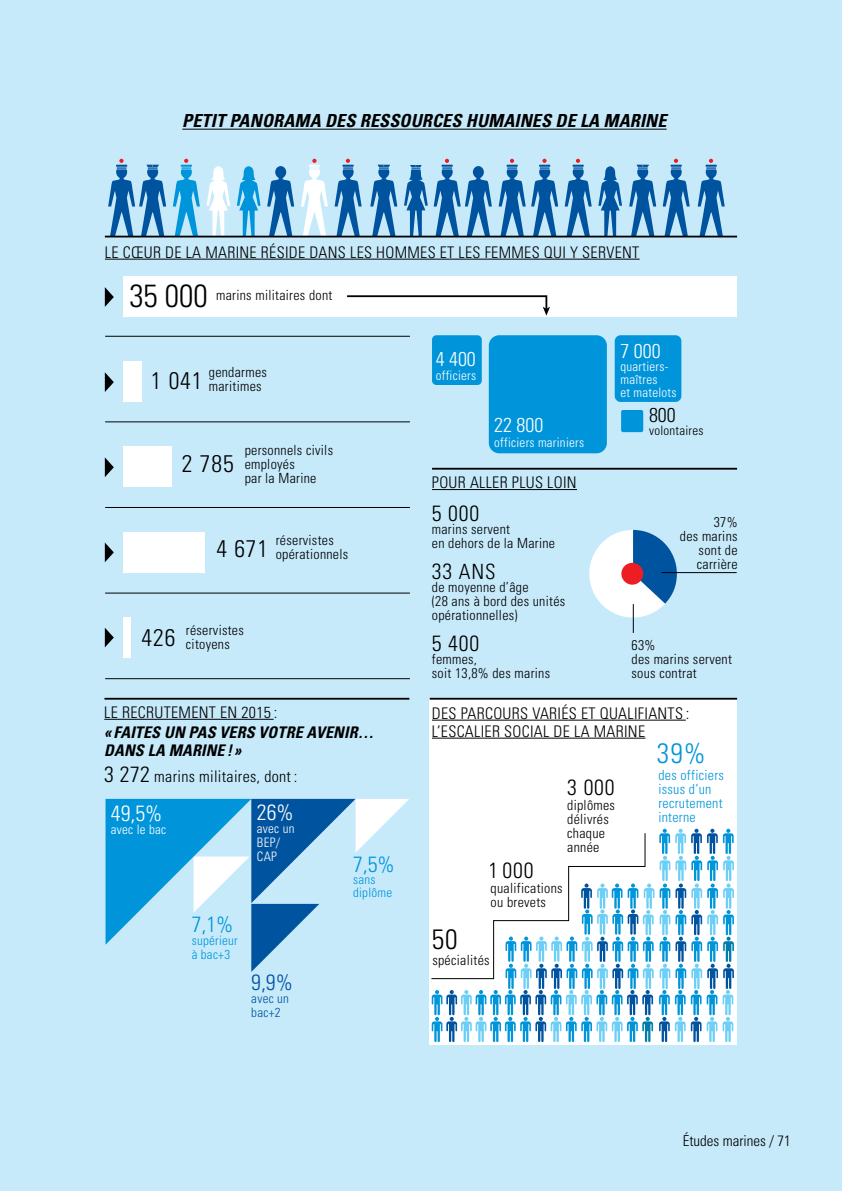
<style>
.page{position:relative;width:842px;height:1191px;background:#c7eafb}
.page>*{position:absolute;margin:0;border:0;box-sizing:border-box;transform-origin:0 0}
.t1{font:300 condensed 32px "Univers";color:#000}
.t2{font:300 condensed 28px "Univers";color:#0095da}
.t3{font:300 condensed 28px "Univers";color:#000}
.t4{font:300 condensed 24px "Univers";letter-spacing:.04em;color:#000}
.t5{font:300 condensed 22px "Univers";letter-spacing:.04em;color:#000}
.t6{font:300 condensed 22px "Univers";color:#fff}
.t7{font:300 condensed 22px "Univers";color:#0095da}
.t8{font:300 condensed 22px "Univers";color:#00539f}
.t9{font:300 condensed 21px "Univers";color:#000}
.t10{font:300 condensed 20px "Univers";color:#fff}
.t11{font:300 condensed 20px "Univers";color:#000}
.t12{font:italic 700 condensed 18px "Univers";letter-spacing:.01em;color:#000}
.t13{font:300 condensed 16px/18px "Univers";letter-spacing:.02em;color:#000}
.t14{font:italic 700 condensed 16px/18px "Univers";letter-spacing:.01em;color:#000}
.t15{font:300 condensed 15px "Univers";color:#000}
.t16{font:300 condensed 14px/14px "Univers";letter-spacing:.02em;color:#000}
.t17{font:300 condensed 14px/14px "Univers";letter-spacing:.02em;color:#0095da}
.t18{font:300 condensed 13px/13px "Univers";letter-spacing:.02em;color:#fff}
.t19{font:300 condensed 13px/14px "Univers";letter-spacing:.02em;color:#0095da}
.t20{font:300 condensed 13px "Univers";letter-spacing:.02em;color:#000}
.t21{font:300 condensed 13px/14px "Univers";letter-spacing:.02em;color:#00539f}
.s1{font-size:22px}
.s2{font-size:20.2px}
</style>
<div class="page">
<div style="left:430px;top:698px;width:307px;height:346px;background:#fff"></div>
<hr style="left:105px;top:259px;width:535px;height:1px;background:#000">
<hr style="left:182px;top:129px;width:485px;height:1px;background:#000">
<div style="left:432px;top:335px;width:50px;height:50px;background:#0095da;border-radius:4px"></div>
<div style="left:489px;top:335px;width:118px;height:118px;background:#0095da;border-radius:10px"></div>
<div style="left:615px;top:335px;width:66px;height:67px;background:#0095da;border-radius:6px"></div>
<div style="left:621px;top:410px;width:22px;height:22px;background:#0095da;border-radius:2px"></div>
<svg style="left:105px;top:287px;width:9px;height:20px"></svg>
<svg style="left:105px;top:372px;width:9px;height:20px"></svg>
<svg style="left:105px;top:457px;width:9px;height:20px"></svg>
<svg style="left:105px;top:543px;width:9px;height:19px"></svg>
<svg style="left:105px;top:628px;width:9px;height:19px"></svg>
<hr style="left:430px;top:698px;width:307px;height:1px;background:#000">
<hr style="left:104px;top:698px;width:305px;height:1px;background:#000">
<hr style="left:104px;top:719px;width:170px;height:1px;background:#000">
<svg style="left:237px;top:166px;width:23px;height:70px"></svg>
<svg style="left:207px;top:166px;width:23px;height:70px"></svg>
<svg style="left:267px;top:166px;width:27px;height:70px"></svg>
<svg style="left:629px;top:165px;width:27px;height:71px"></svg>
<svg style="left:370px;top:165px;width:27px;height:71px"></svg>
<svg style="left:404px;top:165px;width:24px;height:71px"></svg>
<svg style="left:173px;top:159px;width:27px;height:77px"></svg>
<svg style="left:301px;top:159px;width:27px;height:77px"></svg>
<svg style="left:335px;top:159px;width:27px;height:77px"></svg>
<svg style="left:108px;top:159px;width:58px;height:77px"></svg>
<svg style="left:434px;top:159px;width:58px;height:77px"></svg>
<svg style="left:499px;top:159px;width:59px;height:77px"></svg>
<svg style="left:565px;top:159px;width:27px;height:77px"></svg>
<svg style="left:663px;top:159px;width:27px;height:77px"></svg>
<svg style="left:698px;top:159px;width:27px;height:77px"></svg>
<svg style="left:598px;top:166px;width:24px;height:70px"></svg>
<hr style="left:105px;top:236px;width:632px;height:1px;background:#000">
<hr style="left:432px;top:489px;width:145px;height:1px;background:#000">
<hr style="left:432px;top:468px;width:305px;height:1px;background:#000">
<div style="left:123px;top:276px;width:614px;height:40px;background:#fff"></div>
<div style="left:123px;top:361px;width:18px;height:40px;background:#fff"></div>
<div style="left:123px;top:447px;width:49px;height:40px;background:#fff"></div>
<div style="left:123px;top:532px;width:82px;height:40px;background:#fff"></div>
<div style="left:123px;top:617px;width:8px;height:40px;background:#fff"></div>
<hr style="left:105px;top:336px;width:305px;height:1px;background:#000">
<hr style="left:105px;top:421px;width:305px;height:1px;background:#000">
<hr style="left:105px;top:507px;width:305px;height:1px;background:#000">
<hr style="left:105px;top:592px;width:305px;height:1px;background:#000">
<hr style="left:105px;top:678px;width:305px;height:1px;background:#000">
<svg style="left:347px;top:295px;width:203px;height:21px"></svg>
<svg style="left:106px;top:799px;width:303px;height:173px"></svg>
<svg style="left:589px;top:530px;width:88px;height:103px"></svg>
<hr style="left:661px;top:572px;width:76px;height:1px;background:#000">
<svg style="left:431px;top:828px;width:303px;height:214px"></svg>
<hr style="left:432px;top:719px;width:254px;height:1px;background:#000">
<hr style="left:432px;top:737px;width:213px;height:1px;background:#000">
<p class="t12" style="left:182px;top:110px;width:486px">PETIT PANORAMA DES RESSOURCES HUMAINES DE LA MARINE</p>
<p class="t13" style="left:105px;top:243px;width:536px">LE CŒUR DE LA MARINE RÉSIDE DANS LES HOMMES ET LES FEMMES QUI Y SERVENT</p>
<h1 class="t1" style="left:129px;top:276px;width:80px">35 000</h1>
<p class="t16" style="left:216px;top:288px;width:118px">marins militaires dont</p>
<h3 class="t4" style="left:151px;top:366px;width:53px">1 041</h3>
<p class="t16" style="left:209px;top:365px;width:60px">gendarmes maritimes</p>
<h3 class="t4" style="left:182px;top:449px;width:53px">2 785</h3>
<p class="t16" style="left:245px;top:443px;width:90px">personnels civils employés<br>par la Marine</p>
<h3 class="t4" style="left:216px;top:534px;width:53px">4 671</h3>
<p class="t16" style="left:276px;top:533px;width:74px">réservistes opérationnels</p>
<h3 class="t4" style="left:142px;top:623px;width:35px">426</h3>
<p class="t16" style="left:186px;top:623px;width:60px">réservistes citoyens</p>
<p class="t13" style="left:104px;top:703px;width:174px">LE RECRUTEMENT EN 2015 :</p>
<p class="t14" style="left:104px;top:723px;width:271px">« FAITES UN PAS VERS VOTRE AVENIR…<br>DANS LA MARINE ! »</p>
<p class="t13" style="left:104px;top:767px;width:195px"><span class="s1">3 272</span> marins militaires, dont :</p>
<h3 class="t6" style="left:111px;top:800px;width:53px">49,5%</h3>
<p class="t18" style="left:111px;top:823px;width:57px">avec le bac</p>
<h3 class="t6" style="left:257px;top:799px;width:38px">26%</h3>
<p class="t18" style="left:257px;top:821px;width:39px;line-height:14px">avec un<br>BEP/<br>CAP</p>
<h3 class="t7" style="left:192px;top:911px;width:43px">7,1%</h3>
<p class="t19" style="left:192px;top:933px;width:48px">supérieur à bac+3</p>
<h3 class="t8" style="left:251px;top:969px;width:43px">9,9%</h3>
<p class="t21" style="left:251px;top:991px;width:39px">avec un bac+2</p>
<h3 class="t7" style="left:353px;top:850px;width:43px">7,5%</h3>
<p class="t19" style="left:353px;top:873px;width:41px;line-height:13px">sans diplôme</p>
<h3 class="t10" style="left:436px;top:347px;width:41px">4 400</h3>
<p class="t18" style="left:436px;top:369px;width:42px">officiers</p>
<h3 class="t10" style="left:494px;top:413px;width:50px"><span class="s2">22</span> 800</h3>
<p class="t18" style="left:494px;top:436px;width:91px">officiers mariniers</p>
<p class="t13" style="left:432px;top:473px;width:146px">POUR ALLER PLUS LOIN</p>
<h3 class="t5" style="left:432px;top:500px;width:49px">5 000</h3>
<p class="t16" style="left:432px;top:522px;width:125px">marins servent<br>en dehors de la Marine</p>
<h3 class="t9" style="left:432px;top:559px;width:65px"><span class="s1">33</span> ANS</h3>
<p class="t16" style="left:432px;top:580px;width:135px">de moyenne d’âge<br>(28 ans à bord des unités opérationnelles)</p>
<h3 class="t10" style="left:620px;top:339px;width:42px"><span class="s2">7</span> 000</h3>
<p class="t18" style="left:620px;top:360px;width:58px">quartiers&shy;maîtres<br>et matelots</p>
<h3 class="t11" style="left:649px;top:403px;width:28px">800</h3>
<p class="t20" style="left:649px;top:422px;width:56px">volontaires</p>
<p class="t16" style="left:680px;top:515px;width:59px;text-align:right">37%<br>des marins sont de carrière</p>
<h3 class="t5" style="left:432px;top:630px;width:49px">5 400</h3>
<p class="t16" style="left:632px;top:638px;width:102px">63%<br>des marins servent sous contrat</p>
<p class="t13" style="left:432px;top:704px;width:259px">DES PARCOURS VARIÉS ET QUALIFIANTS :<br>L’ESCALIER SOCIAL DE LA MARINE</p>
<p class="t16" style="left:432px;top:652px;width:120px">femmes,<br>soit 13,8% des marins</p>
<h3 class="t5" style="left:567px;top:774px;width:49px">3 000</h3>
<h3 class="t5" style="left:489px;top:857px;width:46px">1 000</h3>
<p class="t16" style="left:567px;top:798px;width:49px">diplômes délivrés chaque année</p>
<h2 class="t3" style="left:432px;top:922px;width:27px">50</h2>
<p class="t16" style="left:491px;top:881px;width:74px">qualifications ou brevets</p>
<p class="t16" style="left:432px;top:953px;width:59px">spécialités</p>
<h2 class="t2" style="left:657px;top:736px;width:50px">39%</h2>
<p class="t17" style="left:658px;top:767px;width:67px">des officiers issus d’un recrutement interne</p>
<p class="t15" style="left:683px;top:1131px;width:110px">Études marines / 71</p>
</div>
